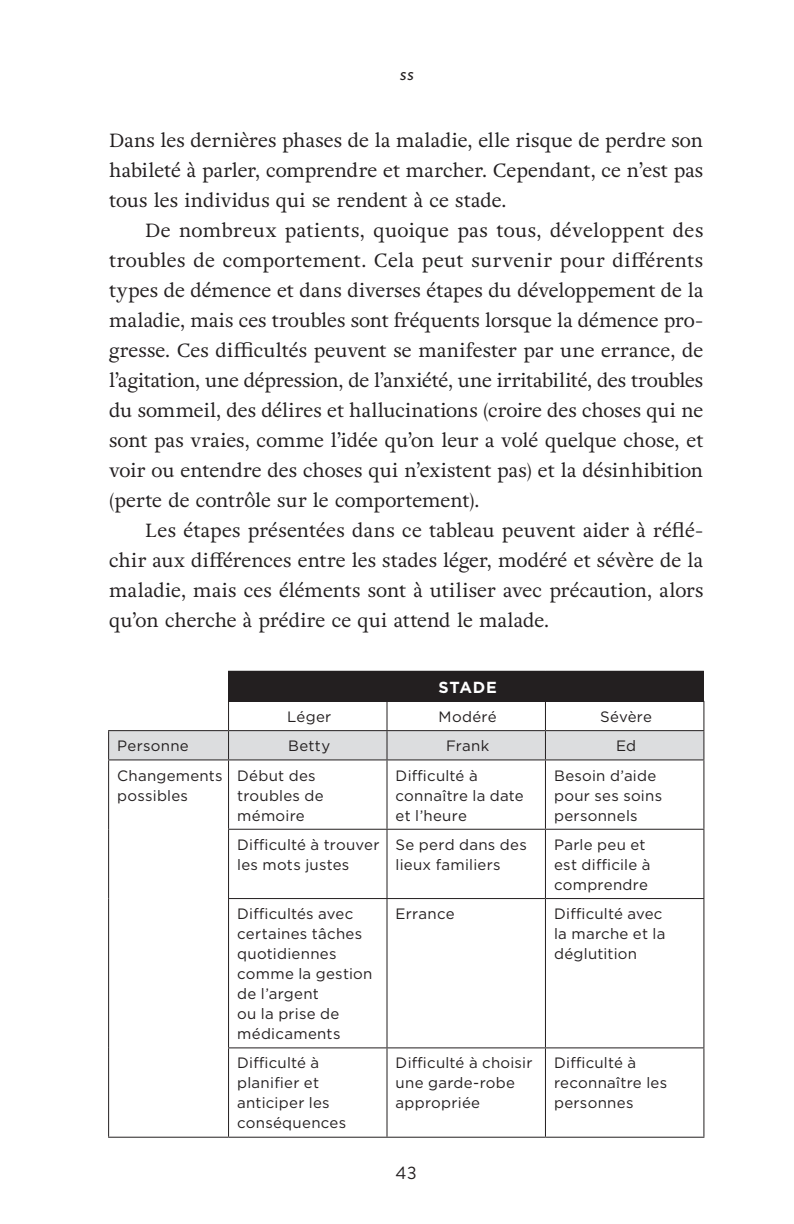
<style>
.page{position:relative;width:794px;height:1224px;background:#fff}
.page>*{position:absolute;margin:0;border:0;box-sizing:border-box;transform-origin:0 0}
.t1{font:italic 19.6px "Brandon Grotesque";color:#231f20}
.t2{font:19px/30px "Adriane Text";color:#231f20;text-align:justify}
.t3{font:18px "Brandon Grotesque";color:#231f20}
.t4{font:700 16px "Gotham";letter-spacing:.05em;color:#fff}
.t5{font:15px/20px "Gotham";letter-spacing:.02em;color:#231f20}
</style>
<div class="page">
<div style="left:228px;top:671px;width:476px;height:30px;background:#231f20"></div>
<hr style="left:386px;top:760px;width:1px;height:68px;background:#231f20">
<hr style="left:545px;top:760px;width:1px;height:68px;background:#231f20">
<hr style="left:228px;top:828px;width:159px;height:1px;background:#231f20">
<hr style="left:387px;top:828px;width:158px;height:1px;background:#231f20">
<hr style="left:386px;top:829px;width:1px;height:69px;background:#231f20">
<hr style="left:545px;top:828px;width:159px;height:1px;background:#231f20">
<hr style="left:545px;top:829px;width:1px;height:69px;background:#231f20">
<hr style="left:228px;top:898px;width:159px;height:1px;background:#231f20">
<hr style="left:387px;top:898px;width:158px;height:1px;background:#231f20">
<hr style="left:386px;top:899px;width:1px;height:148px;background:#231f20">
<hr style="left:545px;top:898px;width:159px;height:1px;background:#231f20">
<hr style="left:545px;top:899px;width:1px;height:148px;background:#231f20">
<hr style="left:228px;top:1047px;width:159px;height:1px;background:#231f20">
<hr style="left:387px;top:1047px;width:158px;height:1px;background:#231f20">
<hr style="left:386px;top:1048px;width:1px;height:88px;background:#231f20">
<hr style="left:545px;top:1047px;width:159px;height:1px;background:#231f20">
<hr style="left:545px;top:1048px;width:1px;height:88px;background:#231f20">
<hr style="left:228px;top:670px;width:159px;height:1px;background:#231f20">
<hr style="left:387px;top:670px;width:158px;height:1px;background:#231f20">
<hr style="left:545px;top:670px;width:159px;height:1px;background:#231f20">
<hr style="left:228px;top:701px;width:159px;height:1px;background:#231f20">
<hr style="left:387px;top:701px;width:158px;height:1px;background:#231f20">
<hr style="left:545px;top:701px;width:159px;height:1px;background:#231f20">
<hr style="left:228px;top:760px;width:1px;height:68px;background:#231f20">
<hr style="left:228px;top:829px;width:1px;height:69px;background:#231f20">
<hr style="left:228px;top:899px;width:1px;height:148px;background:#231f20">
<hr style="left:228px;top:1048px;width:1px;height:88px;background:#231f20">
<hr style="left:108px;top:760px;width:1px;height:69px;background:#231f20">
<hr style="left:703px;top:760px;width:1px;height:68px;background:#231f20">
<hr style="left:108px;top:829px;width:1px;height:69px;background:#231f20">
<hr style="left:703px;top:829px;width:1px;height:69px;background:#231f20">
<hr style="left:108px;top:898px;width:1px;height:149px;background:#231f20">
<hr style="left:703px;top:899px;width:1px;height:148px;background:#231f20">
<hr style="left:108px;top:1047px;width:1px;height:89px;background:#231f20">
<hr style="left:703px;top:1048px;width:1px;height:88px;background:#231f20">
<hr style="left:108px;top:1136px;width:120px;height:1px;background:#231f20">
<hr style="left:228px;top:1136px;width:159px;height:1px;background:#231f20">
<hr style="left:387px;top:1136px;width:158px;height:1px;background:#231f20">
<hr style="left:545px;top:1136px;width:159px;height:1px;background:#231f20">
<svg style="left:108px;top:702px;width:596px;height:58px"></svg>
<hr style="left:228px;top:730px;width:159px;height:1px;background:#231f20">
<hr style="left:387px;top:730px;width:158px;height:1px;background:#231f20">
<hr style="left:545px;top:730px;width:159px;height:1px;background:#231f20">
<p class="t1" style="left:399px;top:60px;width:9px">Mi</p>
<p class="t2" style="left:109px;top:125px;width:595px">Dans les dernières phases de la maladie, elle risque de perdre son habileté à parler, comprendre et marcher. Cependant, ce n’est pas tous les individus qui se rendent à ce stade.</p>
<p class="t2" style="left:109px;top:215px;width:596px;text-indent:36px">De nombreux patients, quoique pas tous, développent des troubles de comportement. Cela peut survenir pour différents types de démence et dans diverses étapes du développement de la maladie, mais ces troubles sont fréquents lorsque la démence pro&shy;gresse. Ces difficultés peuvent se manifester par une errance, de l’agitation, une dépression, de l’anxiété, une irritabilité, des troubles du sommeil, des délires et hallucinations (croire des choses qui ne sont pas vraies, comme l’idée qu’on leur a volé quelque chose, et voir ou entendre des choses qui n’existent pas) et la désinhibition (perte de contrôle sur le comportement).</p>
<p class="t2" style="left:109px;top:515px;width:596px;text-indent:36px">Les étapes présentées dans ce tableau peuvent aider à réflé&shy;chir aux différences entre les stades léger, modéré et sévère de la maladie, mais ces éléments sont à utiliser avec précaution, alors qu’on cherche à prédire ce qui attend le malade.</p>
<p class="t4" style="left:438px;top:676px;width:60px">STADE</p>
<p class="t5" style="left:287px;top:706px;width:46px">Léger</p>
<p class="t5" style="left:438px;top:706px;width:60px">Modéré</p>
<p class="t5" style="left:600px;top:706px;width:53px">Sévère</p>
<p class="t5" style="left:117px;top:735px;width:73px">Personne</p>
<p class="t5" style="left:288px;top:735px;width:44px">Betty</p>
<p class="t5" style="left:446px;top:735px;width:45px">Frank</p>
<p class="t5" style="left:616px;top:735px;width:22px">Ed</p>
<p class="t5" style="left:117px;top:765px;width:107px">Changements possibles</p>
<p class="t5" style="left:237px;top:765px;width:88px">Début des troubles de mémoire</p>
<p class="t5" style="left:395px;top:765px;width:130px">Difficulté à connaître la date et l’heure</p>
<p class="t5" style="left:554px;top:765px;width:110px">Besoin d’aide pour ses soins personnels</p>
<p class="t5" style="left:237px;top:834px;width:144px">Difficulté à trouver les mots justes</p>
<p class="t5" style="left:395px;top:834px;width:133px">Se perd dans des lieux familiers</p>
<p class="t5" style="left:554px;top:834px;width:98px">Parle peu et est difficile à comprendre</p>
<p class="t5" style="left:237px;top:903px;width:137px">Difficultés avec certaines tâches quotidiennes comme la gestion de l’argent<br>ou la prise de médicaments</p>
<p class="t5" style="left:395px;top:903px;width:60px">Errance</p>
<p class="t5" style="left:554px;top:903px;width:113px">Difficulté avec la marche et la déglutition</p>
<p class="t5" style="left:237px;top:1052px;width:111px">Difficulté à planifier et anticiper les conséquences</p>
<p class="t5" style="left:395px;top:1052px;width:138px">Difficulté à choisir une garde-robe appropriée</p>
<p class="t5" style="left:554px;top:1052px;width:115px">Difficulté à reconnaître les personnes</p>
<p class="t3" style="left:396px;top:1160px;width:23px">43</p>
</div>
